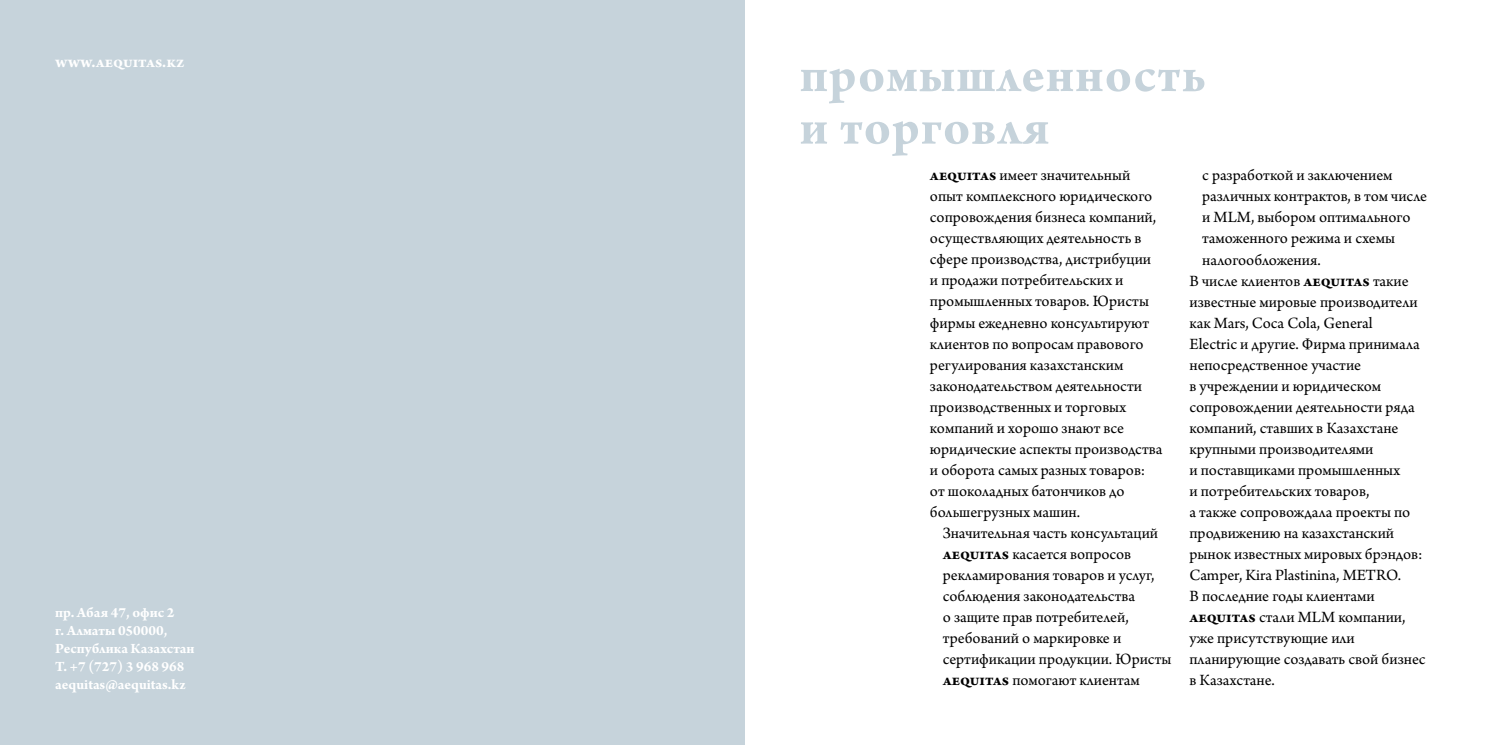
<style>
.page{position:relative;width:1489px;height:745px;background:#fff}
.page>*{position:absolute;margin:0;border:0;box-sizing:border-box;transform-origin:0 0}
.t1{font:700 52.5px/52.5px "Arno Pro";letter-spacing:.025em;color:#c6d3db}
.t2{font:16.5px/21px "Arno Pro";color:#000}
.t3{font:700 16.5px "Arno Pro";color:#fff}
.t4{font:700 15px/18px "Arno Pro";color:#fff}
.s1{font-weight:700}
</style>
<div class="page">
<div style="left:0;top:0;width:744px;height:744px;background:#c6d3db"></div>
<p class="t3" style="left:55px;top:52px;width:131px">www.aequitas.kz</p>
<p class="t4" style="left:55px;top:604px;width:141px">пр. Абая 47, офис 2<br>г. Алматы 050000,<br>Республика Казахстан<br>T. +7 (727) 3 968 968 aequitas@aequitas.kz</p>
<h1 class="t1" style="left:799px;top:51px;width:407px">промышленность и торговля</h1>
<p class="t2" style="left:929px;top:165px;width:234px"><span class="s1">aequitas</span> имеет значительный опыт комплексного юридического сопровождения бизнеса компаний, осуществляющих деятельность в сфере производства, дистрибуции и продажи потребительских и промышленных товаров. Юристы фирмы ежедневно консультируют клиентов по вопросам правового регулирования казахстанским законодательством деятельности производственных и торговых компаний и хорошо знают все юридические аспекты производства и оборота самых разных товаров: от шоколадных батончиков до большегрузных машин.</p>
<p class="t2" style="left:942px;top:523px;width:230px">Значительная часть консультаций <span class="s1">aequitas</span> касается вопросов рекламирования товаров и услуг, соблюдения законодательства<br>о защите прав потребителей, требований о маркировке и сертификации продукции. Юристы <span class="s1">aequitas</span> помогают клиентам</p>
<p class="t2" style="left:1202px;top:166px;width:192px">с разработкой и заключением</p>
<p class="t2" style="left:1202px;top:187px;width:226px">различных контрактов, в том числе</p>
<p class="t2" style="left:1202px;top:208px;width:210px">и MLM, выбором оптимального</p>
<p class="t2" style="left:1202px;top:229px;width:194px">таможенного режима и схемы</p>
<p class="t2" style="left:1202px;top:250px;width:120px">налогообложения.</p>
<p class="t2" style="left:1189px;top:271px;width:221px">В числе клиентов <span class="s1">aequitas</span> такие</p>
<p class="t2" style="left:1189px;top:292px;width:230px">известные мировые производители</p>
<p class="t2" style="left:1189px;top:313px;width:185px">как Mars, Coca Cola, General</p>
<p class="t2" style="left:1189px;top:334px;width:232px">Electric и другие. Фирма принимала</p>
<p class="t2" style="left:1189px;top:355px;width:173px">непосредственное участие</p>
<p class="t2" style="left:1189px;top:376px;width:193px">в учреждении и юридическом</p>
<p class="t2" style="left:1189px;top:397px;width:227px">сопровождении деятельности ряда</p>
<p class="t2" style="left:1189px;top:418px;width:210px">компаний, ставших в Казахстане</p>
<p class="t2" style="left:1189px;top:439px;width:185px">крупными производителями</p>
<p class="t2" style="left:1189px;top:460px;width:212px">и поставщиками промышленных</p>
<p class="t2" style="left:1189px;top:481px;width:181px">и потребительских товаров,</p>
<p class="t2" style="left:1189px;top:502px;width:222px">а также сопровождала проекты по</p>
<p class="t2" style="left:1189px;top:523px;width:206px">продвижению на казахстанский</p>
<p class="t2" style="left:1189px;top:544px;width:234px">рынок известных мировых брэндов:</p>
<p class="t2" style="left:1189px;top:565px;width:213px">Camper, Kira Plastinina, METRO.</p>
<p class="t2" style="left:1189px;top:586px;width:187px">В последние годы клиентами</p>
<p class="t2" style="left:1189px;top:607px;width:217px"><span class="s1">aequitas</span> стали MLM компании,</p>
<p class="t2" style="left:1189px;top:628px;width:167px">уже присутствующие или</p>
<p class="t2" style="left:1189px;top:649px;width:237px">планирующие создавать свой бизнес</p>
<p class="t2" style="left:1189px;top:670px;width:87px">в Казахстане.</p>
</div>
